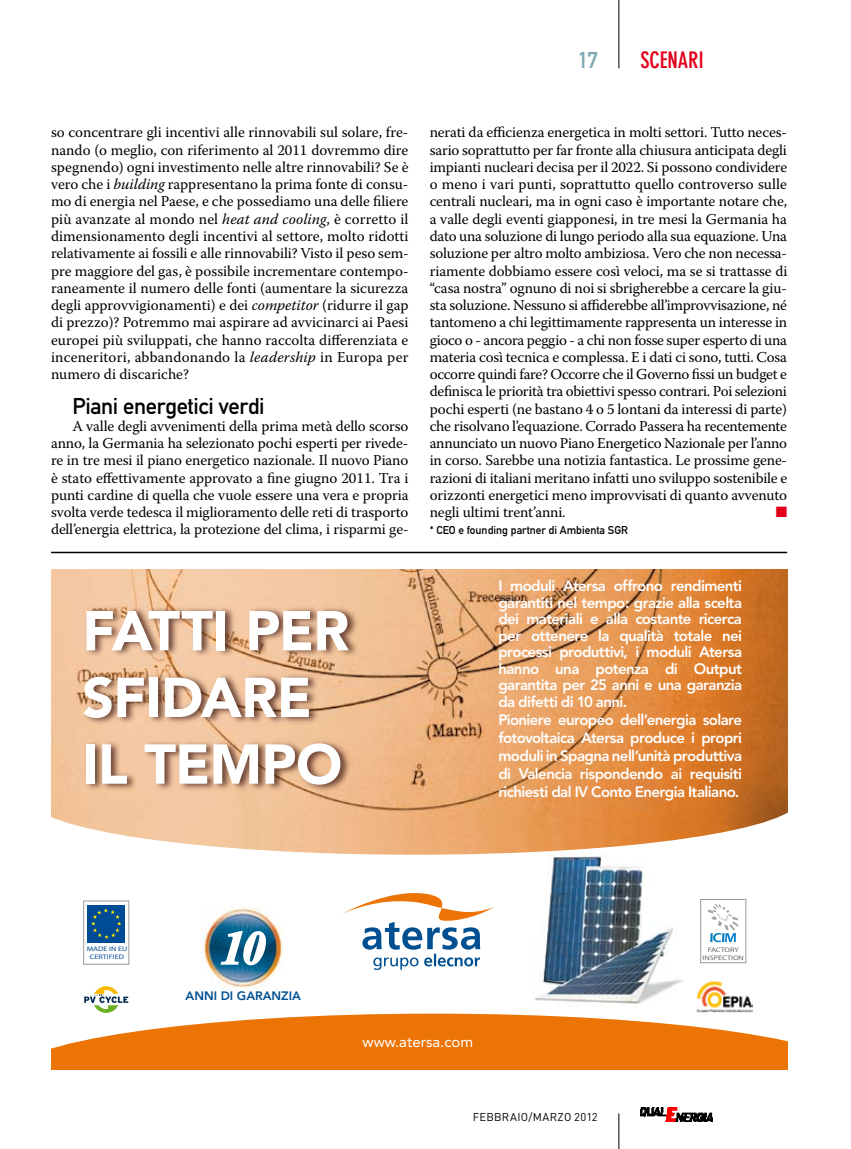
<style>
.page{position:relative;width:851px;height:1149px;background:#fff}
.page>*{position:absolute;margin:0;border:0;box-sizing:border-box;transform-origin:0 0}
.t1{font:900 55.5px/66.6px "Avenir";letter-spacing:-.01em;color:#fff}
.t2{font:italic 700 46.5px "Times New Roman";color:#fff}
.t3{font:22.5px "DIN Mittelschrift";letter-spacing:-.01em;color:#000}
.t4{font:700 condensed 22.5px "DIN Neuzeit Grotesk";letter-spacing:-.005em;color:#e2001a}
.t5{font:22.5px "DIN Mittelschrift";color:#7fa9b1}
.t6{font:15px/17.2px "Warnock Pro";letter-spacing:-.01em;color:#000;text-align:justify}
.t7{font:800 15px/16.5px "Avenir";letter-spacing:-.04em;color:#fff;text-align:justify}
.t8{font:15px "Avenir";color:#fff}
.t9{font:15px "Zapf Dingbats ITC";color:#e2001a}
.t10{font:800 12.15px "Avenir";color:#005091}
.t11{font:11.25px "DIN Mittelschrift";color:#000}
.t12{font:11.25px "DIN";letter-spacing:.025em;color:#000}
.t13{font:6.6px/7.9px "Myriad Pro";color:#004b95;text-align:center;scale:1.23 1}
.t14{font:6.6px/7.9px "Myriad Pro";color:#666;text-align:center;scale:1.23 1}
.s1{font-style:italic}
</style>
<div class="page">
<hr style="left:618px;top:1112px;width:1px;height:36px;background:#000">
<img style="left:640px;top:1107px;width:72px;height:14px">
<hr style="left:618px;top:0;width:1px;height:68px;background:#000">
<img style="left:51px;top:569px;width:736px;height:226px">
<img style="left:78px;top:595px;width:284px;height:200px">
<svg style="left:51px;top:1013px;width:736px;height:56px;fill:#ec7405"></svg>
<svg style="left:51px;top:795px;width:736px;height:175px"></svg>
<svg style="left:342px;top:887px;width:152px;height:82px"></svg>
<img style="left:531px;top:853px;width:154px;height:153px">
<img style="left:696px;top:981px;width:56px;height:31px">
<svg style="left:84px;top:986px;width:44px;height:26px"></svg>
<img style="left:202px;top:906px;width:81px;height:81px">
<svg style="left:219px;top:929px;width:48px;height:37px"></svg>
<div style="left:87px;top:904px;width:38px;height:38px;background:#004b95"></div>
<svg style="left:91px;top:908px;width:30px;height:30px"></svg>
<div style="left:83px;top:900px;width:46px;height:64px;border:1px solid #9b9b9b"></div>
<svg style="left:707px;top:903px;width:31px;height:38px"></svg>
<div style="left:700px;top:898px;width:46px;height:64px;border:1px solid #9b9b9b"></div>
<hr style="left:51px;top:551px;width:736px;height:2px;background:#000">
<h3 class="t5" style="left:577px;top:47px;width:22px">17</h3>
<h3 class="t4" style="left:640px;top:47px;width:65px">SCENARI</h3>
<p class="t6" style="left:51px;top:123px;width:359px">so concentrare gli incentivi alle rinnovabili sul solare, fre&shy;nando (o meglio, con riferimento al 2011 dovremmo dire spegnendo) ogni investimento nelle altre rinnovabili? Se è vero che i <span class="s1">building</span> rappresentano la prima fonte di consu&shy;mo di energia nel Paese, e che possediamo una delle filiere più avanzate al mondo nel <span class="s1">heat and cooling</span>, è corretto il dimensionamento degli incentivi al settore, molto ridotti relativamente ai fossili e alle rinnovabili? Visto il peso sem&shy;pre maggiore del gas, è possibile incrementare contempo&shy;raneamente il numero delle fonti (aumentare la sicurezza degli approvvigionamenti) e dei <span class="s1">competitor</span> (ridurre il gap di prezzo)? Potremmo mai aspirare ad avvicinarci ai Paesi europei più sviluppati, che hanno raccolta differenziata e inceneritori, abbandonando la <span class="s1">leadership</span> in Europa per numero di discariche?</p>
<h3 class="t3" style="left:72px;top:392px;width:194px">Piani energetici verdi</h3>
<p class="t6" style="left:51px;top:417px;width:359px;text-indent:21px">A valle degli avvenimenti della prima metà dello scorso anno, la Germania ha selezionato pochi esperti per rivede&shy;re in tre mesi il piano energetico nazionale. Il nuovo Piano è stato effettivamente approvato a fine giugno 2011. Tra i punti cardine di quella che vuole essere una vera e propria svolta verde tedesca il miglioramento delle reti di trasporto dell’energia elettrica, la protezione del clima, i risparmi ge-</p>
<h1 class="t1" style="left:82px;top:597px;width:268px">FATTI PER<br>SFIDARE<br>IL TEMPO</h1>
<p class="t6" style="left:429px;top:123px;width:359px">nerati da efficienza energetica in molti settori. Tutto neces&shy;sario soprattutto per far fronte alla chiusura anticipata degli impianti nucleari decisa per il 2022. Si possono condividere o meno i vari punti, soprattutto quello controverso sulle centrali nucleari, ma in ogni caso è importante notare che, a valle degli eventi giapponesi, in tre mesi la Germania ha dato una soluzione di lungo periodo alla sua equazione. Una soluzione per altro molto ambiziosa. Vero che non necessa&shy;riamente dobbiamo essere così veloci, ma se si trattasse di “casa nostra” ognuno di noi si sbrigherebbe a cercare la giu&shy;sta soluzione. Nessuno si affiderebbe all’improvvisazione, né tantomeno a chi legittimamente rappresenta un interesse in gioco o - ancora peggio - a chi non fosse super esperto di una materia così tecnica e complessa. E i dati ci sono, tutti. Cosa occorre quindi fare? Occorre che il Governo fissi un budget e definisca le priorità tra obiettivi spesso contrari. Poi selezioni pochi esperti (ne bastano 4 o 5 lontani da interessi di parte) che risolvano l’equazione. Corrado Passera ha recentemente annunciato un nuovo Piano Energetico Nazionale per l’anno in corso. Sarebbe una notizia fantastica. Le prossime gene&shy;razioni di italiani meritano infatti uno sviluppo sostenibile e orizzonti energetici meno improvvisati di quanto avvenuto negli ultimi trent’anni.</p>
<p class="t9" style="left:775px;top:505px;width:13px">■</p>
<p class="t11" style="left:429px;top:523px;width:14px">* CEO</p>
<p class="t11" style="left:458px;top:523px;width:171px">e founding partner di Ambienta SGR</p>
<p class="t7" style="left:498px;top:577px;width:245px">I moduli Atersa offrono rendimenti garantiti nel tempo: grazie alla scelta dei materiali e alla costante ricerca per ottenere la qualità totale nei processi produttivi, i moduli Atersa hanno una potenza di Output garantita per 25 anni e una garanzia da difetti di 10 anni.</p>
<p class="t7" style="left:498px;top:710px;width:245px;line-height:18px">Pioniere europeo dell’energia solare fotovoltaica Atersa produce i propri moduli in Spagna nell’unità produttiva di Valencia rispondendo ai requisiti richiesti dal IV Conto Energia Italiano.</p>
<h2 class="t2" style="left:221px;top:915px;width:46px">10</h2>
<p class="t13" style="left:87px;top:944px;width:34px">MADE IN EU<br>CERTIFIED</p>
<p class="t14" style="left:702px;top:945px;width:35px">FACTORY<br>INSPECTION</p>
<p class="t10" style="left:186px;top:988px;width:117px">ANNI DI GARANZIA</p>
<p class="t8" style="left:362px;top:1032px;width:112px">www.atersa.com</p>
<p class="t12" style="left:472px;top:1109px;width:126px">FEBBRAIO/MARZO 2012</p>
</div>
